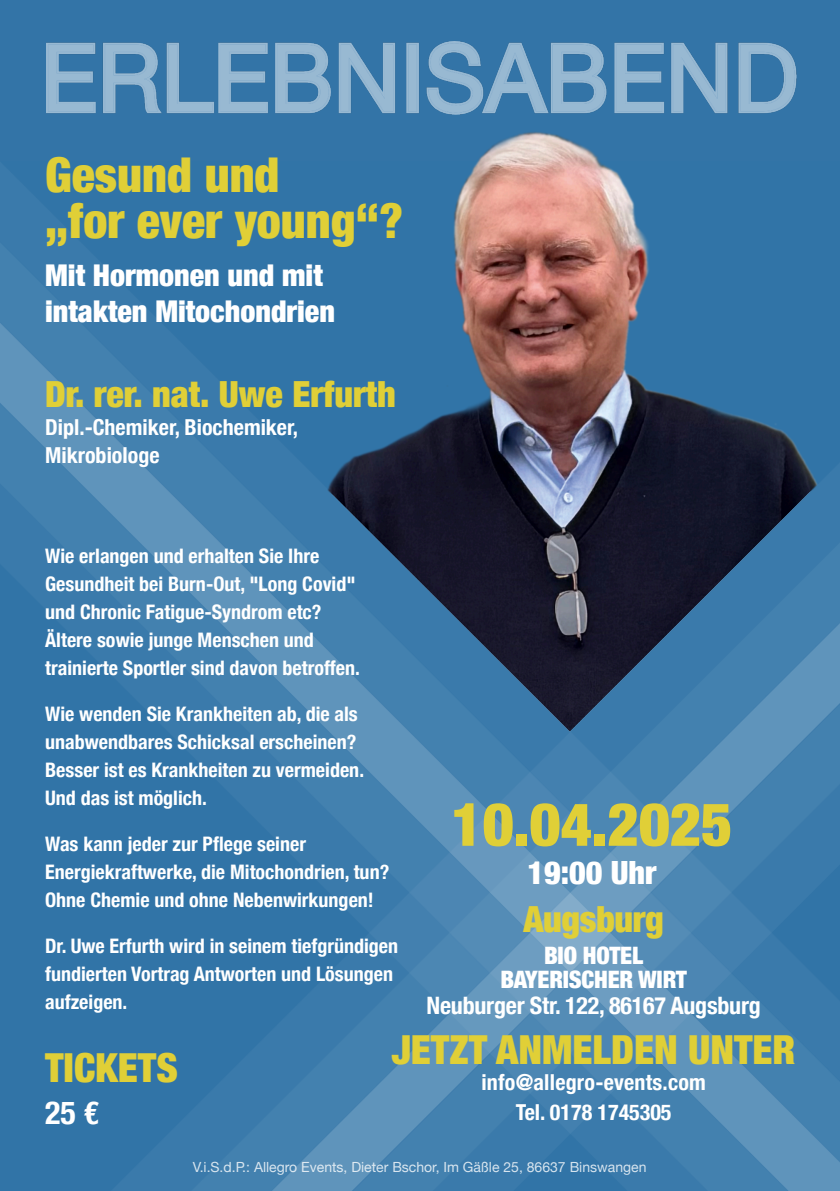
<style>
.page{position:relative;width:840px;height:1191px;background:#fff}
.page>*{position:absolute;margin:0;border:0;box-sizing:border-box;transform-origin:0 0}
.t1{font:900 condensed 60px "Helvetica Neue";color:#e0cf37}
.t2{font:900 condensed 48px "Helvetica Neue";color:#e0cf37}
.t3{font:900 condensed 40px "Helvetica Neue";color:#e0cf37}
.t4{font:900 condensed 36px "Helvetica Neue";color:#e0cf37}
.t5{font:900 condensed 32px "Helvetica Neue";color:#fff}
.t6{font:700 condensed 32px "Helvetica Neue";color:#fff}
.t7{font:900 condensed 30px "Helvetica Neue";color:#fff}
.t8{font:700 condensed 24px "Helvetica Neue";letter-spacing:-.01em;color:#fff}
.t9{font:900 condensed 24px "Helvetica Neue";letter-spacing:-.01em;color:#fff}
.t10{font:700 condensed 22px "Helvetica Neue";color:#fff}
.t11{font:700 condensed 20px "Helvetica Neue";color:#fff}
.t12{font:14px "Helvetica Neue";color:rgb(255 255 255/.8)}
</style>
<div class="page">
<div style="left:0;top:0;width:839px;height:1191px;background:#3374a7"></div>
<img style="left:0;top:243px;width:839px;height:948px">
<img style="left:47px;top:42px;width:749px;height:73px">
<img style="left:326px;top:132px;width:492px;height:600px">
<p class="t2" style="left:45px;top:145px;width:236px">Gesund und</p>
<p class="t2" style="left:45px;top:191px;width:359px">„for ever young“?</p>
<p class="t7" style="left:45px;top:256px;width:279px">Mit Hormonen und mit</p>
<p class="t7" style="left:45px;top:292px;width:291px">intakten Mitochondrien</p>
<p class="t4" style="left:45px;top:372px;width:352px">Dr. rer. nat. Uwe Erfurth</p>
<p class="t10" style="left:45px;top:414px;width:254px">Dipl.-Chemiker, Biochemiker,</p>
<p class="t10" style="left:45px;top:442px;width:116px">Mikrobiologe</p>
<p class="t11" style="left:45px;top:544px;width:275px">Wie erlangen und erhalten Sie Ihre</p>
<p class="t11" style="left:45px;top:572px;width:312px">Gesundheit bei Burn-Out, "Long Covid"</p>
<p class="t11" style="left:45px;top:600px;width:278px">und Chronic Fatigue-Syndrom etc?</p>
<p class="t11" style="left:45px;top:628px;width:270px">Ältere sowie junge Menschen und</p>
<p class="t11" style="left:45px;top:656px;width:316px">trainierte Sportler sind davon betroffen.</p>
<p class="t11" style="left:45px;top:702px;width:314px">Wie wenden Sie Krankheiten ab, die als</p>
<p class="t11" style="left:45px;top:730px;width:312px">unabwendbares Schicksal erscheinen?</p>
<p class="t11" style="left:45px;top:758px;width:320px">Besser ist es Krankheiten zu vermeiden.</p>
<p class="t11" style="left:45px;top:786px;width:163px">Und das ist möglich.</p>
<p class="t11" style="left:45px;top:832px;width:262px">Was kann jeder zur Pflege seiner</p>
<p class="t11" style="left:45px;top:860px;width:345px">Energiekraftwerke, die Mitochondrien, tun?</p>
<p class="t11" style="left:45px;top:888px;width:330px">Ohne Chemie und ohne Nebenwirkungen!</p>
<p class="t11" style="left:45px;top:934px;width:354px">Dr. Uwe Erfurth wird in seinem tiefgründigen</p>
<p class="t11" style="left:45px;top:962px;width:349px">fundierten Vortrag Antworten und Lösungen</p>
<p class="t11" style="left:45px;top:990px;width:84px">aufzeigen.</p>
<p class="t1" style="left:451px;top:787px;width:282px">10.04.2025</p>
<p class="t5" style="left:527px;top:853px;width:130px">19:00 Uhr</p>
<p class="t4" style="left:523px;top:897px;width:142px">Augsburg</p>
<p class="t9" style="left:544px;top:940px;width:100px">BIO HOTEL</p>
<p class="t9" style="left:500px;top:964px;width:188px">BAYERISCHER WIRT</p>
<p class="t8" style="left:426px;top:991px;width:335px">Neuburger Str. 122, 86167 Augsburg</p>
<p class="t3" style="left:391px;top:1025px;width:405px">JETZT ANMELDEN UNTER</p>
<p class="t10" style="left:481px;top:1068px;width:226px">info@allegro-events.com</p>
<p class="t10" style="left:515px;top:1098px;width:157px">Tel. 0178 1745305</p>
<p class="t3" style="left:45px;top:1043px;width:134px">TICKETS</p>
<p class="t6" style="left:45px;top:1093px;width:55px">25 €</p>
<p class="t12" style="left:193px;top:1159px;width:455px">V.i.S.d.P.: Allegro Events, Dieter Bschor, Im Gäßle 25, 86637 Binswangen</p>
</div>
